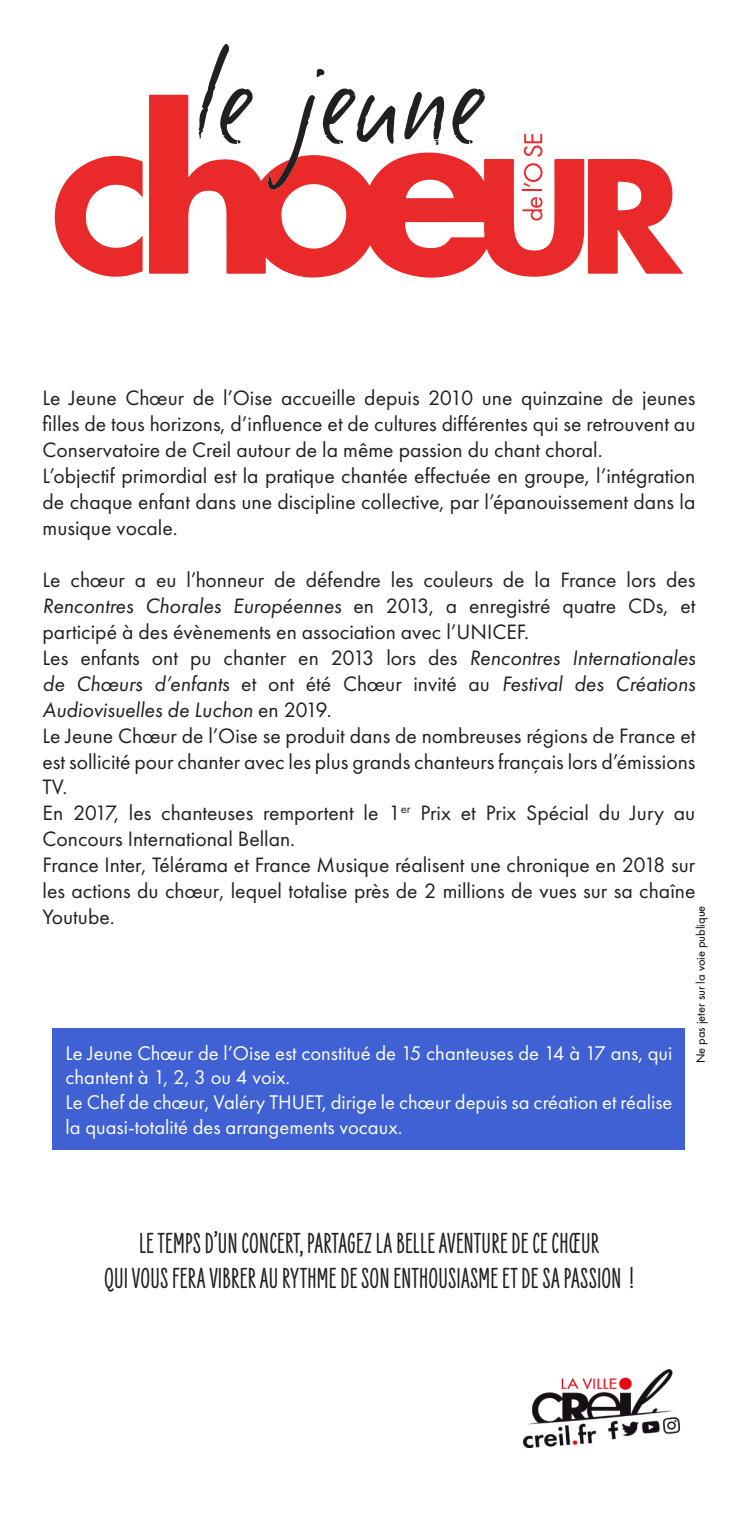
<style>
.page{position:relative;width:738px;height:1517px;background:#fff}
.page>*{position:absolute;margin:0;border:0;box-sizing:border-box;transform-origin:0 0}
.t1{font:900 29.5px "Liebe Erika";letter-spacing:.01em;color:#231f20}
.t2{font:21.5px/26px "Futura PT";color:#231f20;text-align:justify}
.t3{font:italic 21.5px/26px "Futura PT";color:#231f20;text-align:justify}
.t4{font:20.5px/24.8px "Futura PT";color:#fff}
.t5{font:12.5px "Futura PT";color:#000001}
.s1{font-style:italic}
.s2{font-style:normal}
</style>
<div class="page">
<svg style="left:149px;top:95px;width:435px;height:183px;fill:#e9292a"></svg>
<svg style="left:587px;top:159px;width:95px;height:115px"></svg>
<svg style="left:54px;top:156px;width:89px;height:121px"></svg>
<svg style="left:267px;top:95px;width:48px;height:95px"></svg>
<svg style="left:451px;top:88px;width:34px;height:57px"></svg>
<svg style="left:322px;top:88px;width:73px;height:57px"></svg>
<svg style="left:198px;top:44px;width:55px;height:101px"></svg>
<svg style="left:316px;top:68px;width:8px;height:9px"></svg>
<svg style="left:404px;top:91px;width:40px;height:54px"></svg>
<svg style="left:522px;top:197px;width:20px;height:23px"></svg>
<svg style="left:522px;top:134px;width:20px;height:57px"></svg>
<div style="left:53px;top:1028px;width:631px;height:121px;background:#3f61d3"></div>
<img style="left:523px;top:1369px;width:155px;height:78px">
<p class="t2" style="left:43px;top:385px;width:653px">Le Jeune Chœur de l’Oise accueille depuis 2010 une quinzaine de jeunes filles de tous horizons, d’influence et de cultures différentes qui se retrouvent au Conservatoire de Creil autour de la même passion du chant choral.</p>
<p class="t2" style="left:43px;top:463px;width:654px">L’objectif primordial est la pratique chantée effectuée en groupe, l’intégration de chaque enfant dans une discipline collective, par l’épanouissement dans la musique vocale.</p>
<p class="t2" style="left:43px;top:566px;width:654px">Le chœur a eu l’honneur de défendre les couleurs de la France lors des <span class="s1">Rencontres Chorales Européennes</span> en 2013, a enregistré quatre CDs, et participé à des évènements en association avec l’UNICEF.</p>
<p class="t3" style="left:43px;top:644px;width:653px"><span class="s2">Les enfants ont pu chanter en 2013 lors des</span> Rencontres Internationales de Chœurs d’enfants <span class="s2">et ont été Chœur invité au</span> Festival des Créations Audiovisuelles de Luchon <span class="s2">en 2019.</span></p>
<p class="t2" style="left:43px;top:722px;width:654px">Le Jeune Chœur de l’Oise se produit dans de nombreuses régions de France et est sollicité pour chanter avec les plus grands chanteurs français lors d’émissions TV.</p>
<p class="t2" style="left:43px;top:800px;width:653px">En 2017, les chanteuses remportent le 1<sup>er</sup> Prix et Prix Spécial du Jury au<br>Concours International Bellan.</p>
<p class="t2" style="left:43px;top:852px;width:653px">France Inter, Télérama et France Musique réalisent une chronique en 2018 sur les actions du chœur, lequel totalise près de 2 millions de vues sur sa chaîne Youtube.</p>
<p class="t5" style="left:692px;top:1063px;width:159px;rotate:-90deg">Ne pas jeter sur la voie publique</p>
<p class="t4" style="left:65px;top:1040px;width:608px">Le Jeune Chœur de l’Oise est constitué de 15 chanteuses de 14 à 17 ans, qui chantent à 1, 2, 3 ou 4 voix.</p>
<p class="t4" style="left:65px;top:1089px;width:608px">Le Chef de chœur, Valéry THUET, dirige le chœur depuis sa création et réalise la quasi-totalité des arrangements vocaux.</p>
<p class="t1" style="left:139px;top:1227px;width:461px">LE TEMPS D’UN CONCERT, PARTAGEZ LA BELLE AVENTURE DE CE CHŒUR</p>
<p class="t1" style="left:104px;top:1262px;width:531px">QUI VOUS FERA VIBRER AU RYTHME DE SON ENTHOUSIASME ET DE SA PASSION !</p>
</div>
